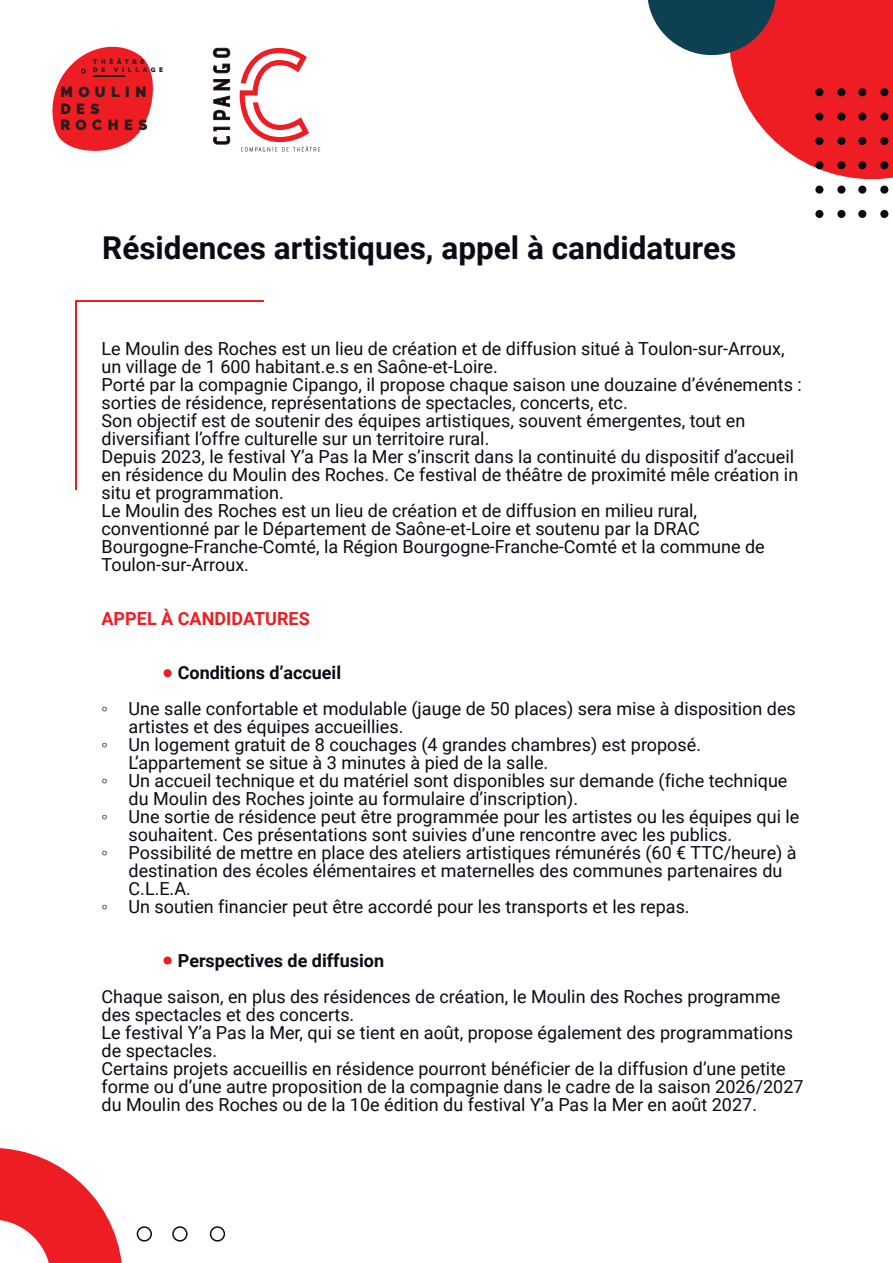
<style>
.page{position:relative;width:893px;height:1263px;background:#fff}
.page>*{position:absolute;margin:0;border:0;box-sizing:border-box;transform-origin:0 0}
.t1{font:700 31.5px "Roboto";color:#0a0b14}
.t2{font:18px/18px "Roboto";color:#0a0b14}
.t3{font:700 18px "Roboto";color:#0a0b14}
.t4{font:700 18px "Roboto";color:#ee1d23}
.t5{font:900 14.7px/16.8px "Raleway";letter-spacing:.37em;color:#231f20}
.t6{font:900 6.45px/7.8px "Raleway";letter-spacing:.57em;color:#231f20}
.s1{font-weight:700}
.s2{font-family:"Times New Roman"}
</style>
<div class="page">
<svg style="left:647px;top:0;width:246px;height:179px"></svg>
<div style="left:815px;top:210px;width:8px;height:8px;background:#0a0b14;border-radius:50%"></div>
<div style="left:815px;top:186px;width:8px;height:8px;background:#0a0b14;border-radius:50%"></div>
<div style="left:815px;top:161px;width:8px;height:8px;background:#0a0b14;border-radius:50%"></div>
<div style="left:815px;top:137px;width:8px;height:8px;background:#0a0b14;border-radius:50%"></div>
<div style="left:815px;top:113px;width:8px;height:8px;background:#0a0b14;border-radius:50%"></div>
<div style="left:815px;top:88px;width:8px;height:8px;background:#0a0b14;border-radius:50%"></div>
<div style="left:837px;top:210px;width:8px;height:8px;background:#0a0b14;border-radius:50%"></div>
<div style="left:837px;top:186px;width:8px;height:8px;background:#0a0b14;border-radius:50%"></div>
<div style="left:837px;top:161px;width:8px;height:8px;background:#0a0b14;border-radius:50%"></div>
<div style="left:837px;top:137px;width:8px;height:8px;background:#0a0b14;border-radius:50%"></div>
<div style="left:837px;top:113px;width:8px;height:8px;background:#0a0b14;border-radius:50%"></div>
<div style="left:837px;top:88px;width:8px;height:8px;background:#0a0b14;border-radius:50%"></div>
<div style="left:858px;top:210px;width:8px;height:8px;background:#0a0b14;border-radius:50%"></div>
<div style="left:858px;top:186px;width:8px;height:8px;background:#0a0b14;border-radius:50%"></div>
<div style="left:858px;top:161px;width:8px;height:8px;background:#0a0b14;border-radius:50%"></div>
<div style="left:858px;top:137px;width:8px;height:8px;background:#0a0b14;border-radius:50%"></div>
<div style="left:858px;top:113px;width:8px;height:8px;background:#0a0b14;border-radius:50%"></div>
<div style="left:858px;top:88px;width:8px;height:8px;background:#0a0b14;border-radius:50%"></div>
<div style="left:880px;top:210px;width:8px;height:8px;background:#0a0b14;border-radius:50%"></div>
<div style="left:880px;top:186px;width:8px;height:8px;background:#0a0b14;border-radius:50%"></div>
<div style="left:880px;top:161px;width:8px;height:8px;background:#0a0b14;border-radius:50%"></div>
<div style="left:880px;top:137px;width:8px;height:8px;background:#0a0b14;border-radius:50%"></div>
<div style="left:880px;top:113px;width:8px;height:8px;background:#0a0b14;border-radius:50%"></div>
<div style="left:880px;top:88px;width:8px;height:8px;background:#0a0b14;border-radius:50%"></div>
<svg style="left:0;top:1148px;width:122px;height:115px"></svg>
<div style="left:137px;top:1226px;width:15px;height:15px;border:2px solid #0a0b14;border-radius:50%"></div>
<div style="left:172px;top:1226px;width:16px;height:15px;border:2px solid #0a0b14;border-radius:50%"></div>
<div style="left:210px;top:1226px;width:15px;height:15px;border:2px solid #0a0b14;border-radius:50%"></div>
<hr style="left:75px;top:300px;width:189px;height:2px;background:#ee1d23">
<hr style="left:75px;top:301px;width:2px;height:189px;background:#ee1d23">
<svg style="left:52px;top:46px;width:101px;height:105px"></svg>
<svg style="left:213px;top:127px;width:17px;height:17px"></svg>
<svg style="left:214px;top:96px;width:16px;height:24px"></svg>
<svg style="left:214px;top:79px;width:16px;height:11px"></svg>
<svg style="left:213px;top:64px;width:17px;height:9px"></svg>
<svg style="left:213px;top:48px;width:17px;height:9px"></svg>
<svg style="left:240px;top:48px;width:80px;height:104px"></svg>
<div style="left:164px;top:669px;width:8px;height:8px;background:#ee1d23;border-radius:50%"></div>
<div style="left:164px;top:956px;width:8px;height:8px;background:#ee1d23;border-radius:50%"></div>
<p class="t6" style="left:93px;top:58px;width:53px">THÉÂTRE<br>D E</p>
<p class="t6" style="left:114px;top:66px;width:51px">VILLAGE</p>
<p class="t5" style="left:60px;top:83px;width:88px">MOULIN<br>DES<br>ROCHES</p>
<h1 class="t1" style="left:102px;top:226px;width:636px">Résidences artistiques, appel à candidatures</h1>
<p class="t2" style="left:102px;top:339px;width:702px">Le Moulin des Roches est un lieu de création et de diffusion situé à Toulon-sur-Arroux, un village de 1 600 habitant.e.s en Saône-et-Loire.<br>Porté par la compagnie Cipango, il propose chaque saison une douzaine d’événements : sorties de résidence, représentations de spectacles, concerts, etc.<br>Son objectif est de soutenir des équipes artistiques, souvent émergentes, tout en diversifiant l’offre culturelle sur un territoire rural.<br>Depuis 2023, le festival Y’a Pas la Mer s’inscrit dans la continuité du dispositif d’accueil en résidence du Moulin des Roches. Ce festival de théâtre de proximité mêle création in situ et programmation.<br>Le Moulin des Roches est un lieu de création et de diffusion en milieu rural, conventionné par le Département de Saône-et-Loire et soutenu par la DRAC Bourgogne-Franche-Comté, la Région Bourgogne-Franche-Comté et la commune de Toulon-sur-Arroux.</p>
<p class="t4" style="left:102px;top:606px;width:210px">APPEL À CANDIDATURES</p>
<p class="t2" style="left:102px;top:654px;width:696px;line-height:36px;text-indent:76px"><span class="s1">Conditions d’accueil<br></span><span class="s2">◦</span> Une salle confortable et modulable (jauge de 50 places) sera mise à disposition des</p>
<p class="t2" style="left:129px;top:717px;width:276px">artistes et des équipes accueillies.</p>
<p class="t2" style="left:102px;top:735px;width:601px"><span class="s2">◦</span> Un logement gratuit de 8 couchages (4 grandes chambres) est proposé.</p>
<p class="t2" style="left:129px;top:753px;width:421px">L’appartement se situe à 3 minutes à pied de la salle.</p>
<p class="t2" style="left:102px;top:771px;width:687px"><span class="s2">◦</span> Un accueil technique et du matériel sont disponibles sur demande (fiche technique</p>
<p class="t2" style="left:129px;top:789px;width:451px">du Moulin des Roches jointe au formulaire d’inscription).</p>
<p class="t2" style="left:102px;top:807px;width:699px"><span class="s2">◦</span> Une sortie de résidence peut être programmée pour les artistes ou les équipes qui le</p>
<p class="t2" style="left:129px;top:825px;width:605px">souhaitent. Ces présentations sont suivies d’une rencontre avec les publics.</p>
<p class="t2" style="left:102px;top:843px;width:697px"><span class="s2">◦</span> Possibilité de mettre en place des ateliers artistiques rémunérés (60 € TTC/heure) à</p>
<p class="t2" style="left:129px;top:861px;width:655px">destination des écoles élémentaires et maternelles des communes partenaires du</p>
<p class="t2" style="left:129px;top:879px;width:64px">C.L.E.A.</p>
<p class="t2" style="left:102px;top:897px;width:590px"><span class="s2">◦</span> Un soutien financier peut être accordé pour les transports et les repas.</p>
<p class="t3" style="left:178px;top:948px;width:208px">Perspectives de diffusion</p>
<p class="t2" style="left:102px;top:987px;width:704px">Chaque saison, en plus des résidences de création, le Moulin des Roches programme des spectacles et des concerts.<br>Le festival Y’a Pas la Mer, qui se tient en août, propose également des programmations de spectacles.<br>Certains projets accueillis en résidence pourront bénéficier de la diffusion d’une petite forme ou d’une autre proposition de la compagnie dans le cadre de la saison 2026/2027 du Moulin des Roches ou de la 10e édition du festival Y’a Pas la Mer en août 2027.</p>
</div>
